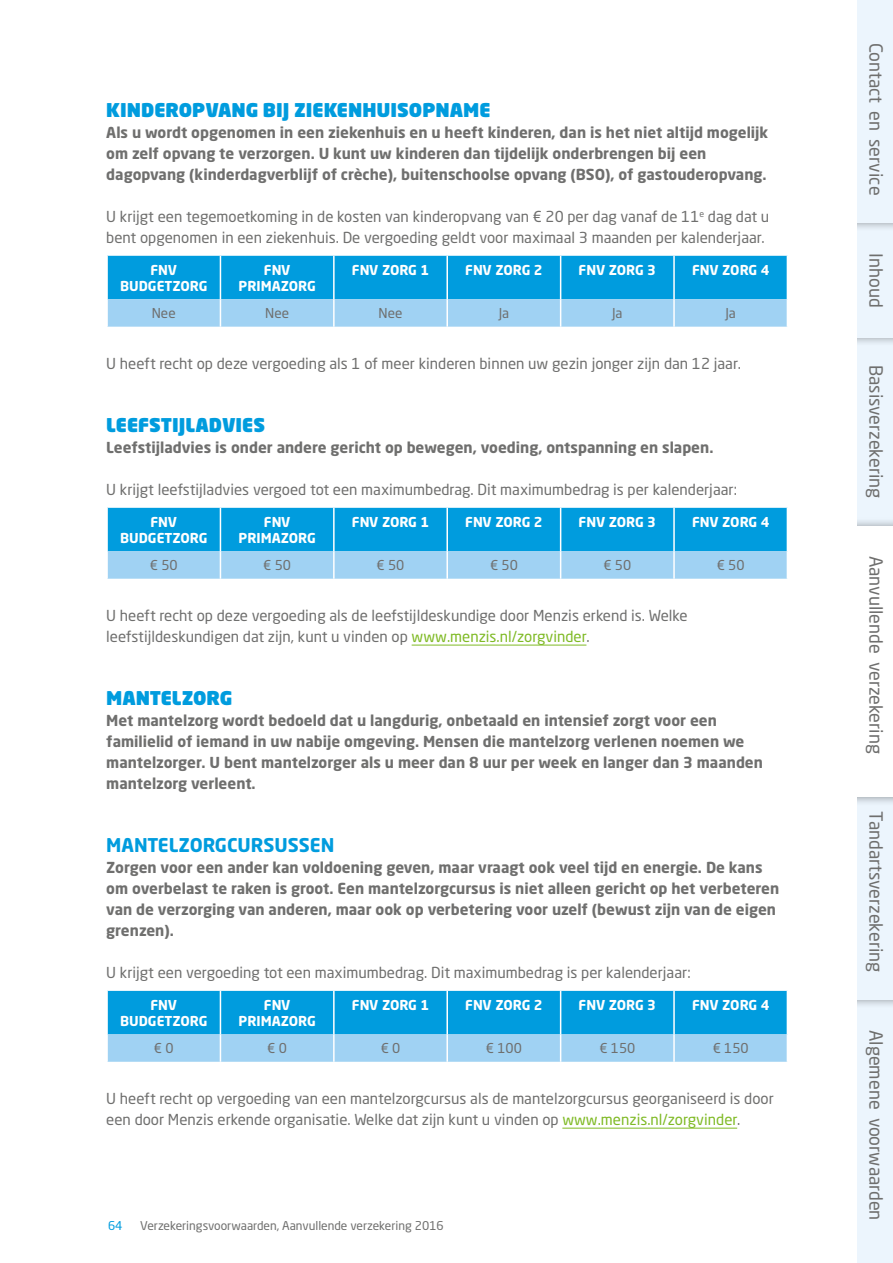
<style>
.page{position:relative;width:893px;height:1263px;background:#fff}
.page>*{position:absolute;margin:0;border:0;box-sizing:border-box;transform-origin:0 0}
.t1{font:900 18.75px "Neo Sans Pro";color:#009cde}
.t2{font:700 18.75px "Neo Sans Pro";color:#009cde}
.t3{font:18px "Neo Sans Pro";color:#6f6f6e}
.t4{font:700 15px/21px "Neo Sans Pro";color:#6f6f6e}
.t5{font:15px/21px "Neo Sans Pro";color:#6f6f6e}
.t6{font:700 13.5px/16.2px "Neo Sans Pro";color:#fff;text-align:center}
.t7{font:13.5px "Neo Sans Pro";color:#6f6f6e}
.t8{font:12px "Neo Sans Pro";color:#6f6f6e}
.t9{font:12px "Neo Sans Pro";color:#009cde}
.s1{color:#7fba25}
.s2{font-size:16.5px;color:#ecf5fd}
.s3{font-size:16.5px;color:#fff}
</style>
<div class="page">
<hr style="left:412px;top:645px;width:174px;height:1px;background:#7fba25">
<hr style="left:562px;top:1128px;width:175px;height:1px;background:#7fba25">
<svg style="left:107px;top:256px;width:681px;height:71px;background:#42b2e6"></svg>
<svg style="left:107px;top:508px;width:681px;height:71px;background:#42b2e6"></svg>
<svg style="left:107px;top:991px;width:681px;height:71px;background:#42b2e6"></svg>
<div style="left:845px;top:945px;width:48px;height:318px;background:#ecf5fd"></div>
<div style="left:836px;top:761px;width:57px;height:248px;background:#000;opacity:.4"></div>
<div style="left:845px;top:770px;width:48px;height:230px;background:#ecf5fd"></div>
<div style="left:845px;top:338px;width:48px;height:188px;background:#ecf5fd"></div>
<div style="left:836px;top:517px;width:57px;height:289px;background:#000;opacity:.4"></div>
<div style="left:845px;top:526px;width:48px;height:270px;background:#fff"></div>
<div style="left:836px;top:194px;width:57px;height:152px;background:#000;opacity:.4"></div>
<div style="left:845px;top:203px;width:48px;height:135px;background:#ecf5fd"></div>
<div style="left:836px;top:0;width:57px;height:232px;background:#000;opacity:.4"></div>
<div style="left:845px;top:0;width:48px;height:222px;background:#ecf5fd"></div>
<div style="left:829px;top:0;width:28px;height:1263px;background:#fff"></div>
<p class="t1" style="left:106px;top:98px;width:386px">KINDEROPVANG BIJ ZIEKENHUISOPNAME</p>
<p class="t4" style="left:106px;top:122px;width:664px">Als u wordt opgenomen in een ziekenhuis en u heeft kinderen, dan is het niet altijd mogelijk om zelf opvang te verzorgen. U kunt uw kinderen dan tijdelijk onderbrengen bij een dagopvang (kinderdagverblijf of crèche), buitenschoolse opvang (BSO), of gastouderopvang.</p>
<p class="t5" style="left:106px;top:206px;width:664px">U krijgt een tegemoetkoming in de kosten van kinderopvang van € 20 per dag vanaf de 11<sup>e</sup> dag dat u bent opgenomen in een ziekenhuis. De vergoeding geldt voor maximaal 3 maanden per kalenderjaar.</p>
<p class="t6" style="left:120px;top:261px;width:89px">FNV<br>BUDGETZORG</p>
<p class="t6" style="left:239px;top:261px;width:79px">FNV<br>PRIMAZORG</p>
<p class="t6" style="left:352px;top:261px;width:79px">FNV ZORG 1</p>
<p class="t6" style="left:465px;top:261px;width:79px">FNV ZORG 2</p>
<p class="t6" style="left:579px;top:261px;width:79px">FNV ZORG 3</p>
<p class="t6" style="left:692px;top:261px;width:79px">FNV ZORG 4</p>
<p class="t7" style="left:152px;top:305px;width:25px">Nee</p>
<p class="t7" style="left:265px;top:305px;width:25px">Nee</p>
<p class="t7" style="left:379px;top:305px;width:25px">Nee</p>
<p class="t7" style="left:499px;top:305px;width:12px">Ja</p>
<p class="t7" style="left:612px;top:305px;width:12px">Ja</p>
<p class="t7" style="left:725px;top:305px;width:12px">Ja</p>
<p class="t5" style="left:106px;top:353px;width:636px">U heeft recht op deze vergoeding als 1 of meer kinderen binnen uw gezin jonger zijn dan 12 jaar.</p>
<p class="t1" style="left:106px;top:413px;width:160px">LEEFSTIJLADVIES</p>
<p class="t4" style="left:106px;top:437px;width:609px">Leefstijladvies is onder andere gericht op bewegen, voeding, ontspanning en slapen.</p>
<p class="t5" style="left:106px;top:479px;width:632px">U krijgt leefstijladvies vergoed tot een maximumbedrag. Dit maximumbedrag is per kalenderjaar:</p>
<p class="t6" style="left:120px;top:513px;width:89px">FNV<br>BUDGETZORG</p>
<p class="t6" style="left:239px;top:513px;width:79px">FNV<br>PRIMAZORG</p>
<p class="t6" style="left:352px;top:513px;width:79px">FNV ZORG 1</p>
<p class="t6" style="left:465px;top:513px;width:79px">FNV ZORG 2</p>
<p class="t6" style="left:579px;top:513px;width:79px">FNV ZORG 3</p>
<p class="t6" style="left:692px;top:513px;width:79px">FNV ZORG 4</p>
<p class="t7" style="left:150px;top:557px;width:29px">€ 50</p>
<p class="t7" style="left:263px;top:557px;width:29px">€ 50</p>
<p class="t7" style="left:377px;top:557px;width:29px">€ 50</p>
<p class="t7" style="left:490px;top:557px;width:29px">€ 50</p>
<p class="t7" style="left:603px;top:557px;width:29px">€ 50</p>
<p class="t7" style="left:717px;top:557px;width:29px">€ 50</p>
<p class="t5" style="left:106px;top:605px;width:583px">U heeft recht op deze vergoeding als de leefstijldeskundige door Menzis erkend is. Welke leefstijldeskundigen dat zijn, kunt u vinden op <span class="s1">www.menzis.nl/zorgvinder</span>.</p>
<p class="t1" style="left:106px;top:686px;width:128px">MANTELZORG</p>
<p class="t4" style="left:106px;top:710px;width:658px">Met mantelzorg wordt bedoeld dat u langdurig, onbetaald en intensief zorgt voor een familielid of iemand in uw nabije omgeving. Mensen die mantelzorg verlenen noemen we mantelzorger. U bent mantelzorger als u meer dan 8 uur per week en langer dan 3 maanden mantelzorg verleent.</p>
<p class="t2" style="left:106px;top:833px;width:230px">MANTELZORGCURSUSSEN</p>
<p class="t4" style="left:106px;top:857px;width:674px">Zorgen voor een ander kan voldoening geven, maar vraagt ook veel tijd en energie. De kans om overbelast te raken is groot. Een mantelzorgcursus is niet alleen gericht op het verbeteren van de verzorging van anderen, maar ook op verbetering voor uzelf (bewust zijn van de eigen grenzen).</p>
<p class="t5" style="left:106px;top:962px;width:586px">U krijgt een vergoeding tot een maximumbedrag. Dit maximumbedrag is per kalenderjaar:</p>
<p class="t6" style="left:120px;top:996px;width:89px">FNV<br>BUDGETZORG</p>
<p class="t6" style="left:239px;top:996px;width:79px">FNV<br>PRIMAZORG</p>
<p class="t6" style="left:352px;top:996px;width:79px">FNV ZORG 1</p>
<p class="t6" style="left:465px;top:996px;width:79px">FNV ZORG 2</p>
<p class="t6" style="left:579px;top:996px;width:79px">FNV ZORG 3</p>
<p class="t6" style="left:692px;top:996px;width:79px">FNV ZORG 4</p>
<p class="t7" style="left:154px;top:1040px;width:21px">€ 0</p>
<p class="t7" style="left:267px;top:1040px;width:21px">€ 0</p>
<p class="t7" style="left:381px;top:1040px;width:21px">€ 0</p>
<p class="t7" style="left:486px;top:1040px;width:38px">€ 100</p>
<p class="t7" style="left:599px;top:1040px;width:38px">€ 150</p>
<p class="t7" style="left:713px;top:1040px;width:38px">€ 150</p>
<p class="t5" style="left:106px;top:1088px;width:669px">U heeft recht op vergoeding van een mantelzorgcursus als de mantelzorgcursus georganiseerd is door een door Menzis erkende organisatie. Welke dat zijn kunt u vinden op <span class="s1">www.menzis.nl/zorgvinder</span>.</p>
<p class="t9" style="left:108px;top:1218px;width:16px">64</p>
<p class="t8" style="left:140px;top:1218px;width:305px">Verzekeringsvoorwaarden, Aanvullende verzekering 2016</p>
<p class="t3" style="left:887px;top:43px;width:154px;rotate:90deg">Contact<span class="s2">_</span>en<span class="s2">_</span>service</p>
<p class="t3" style="left:887px;top:253px;width:56px;rotate:90deg">Inhoud</p>
<p class="t3" style="left:887px;top:365px;width:135px;rotate:90deg">Basisverzekering</p>
<p class="t3" style="left:887px;top:556px;width:200px;rotate:90deg">Aanvullende<span class="s3">_</span>verzekering</p>
<p class="t3" style="left:887px;top:811px;width:162px;rotate:90deg">Tandartsverzekering</p>
<p class="t3" style="left:887px;top:1030px;width:192px;rotate:90deg">Algemene<span class="s2">_</span>voorwaarden</p>
</div>
